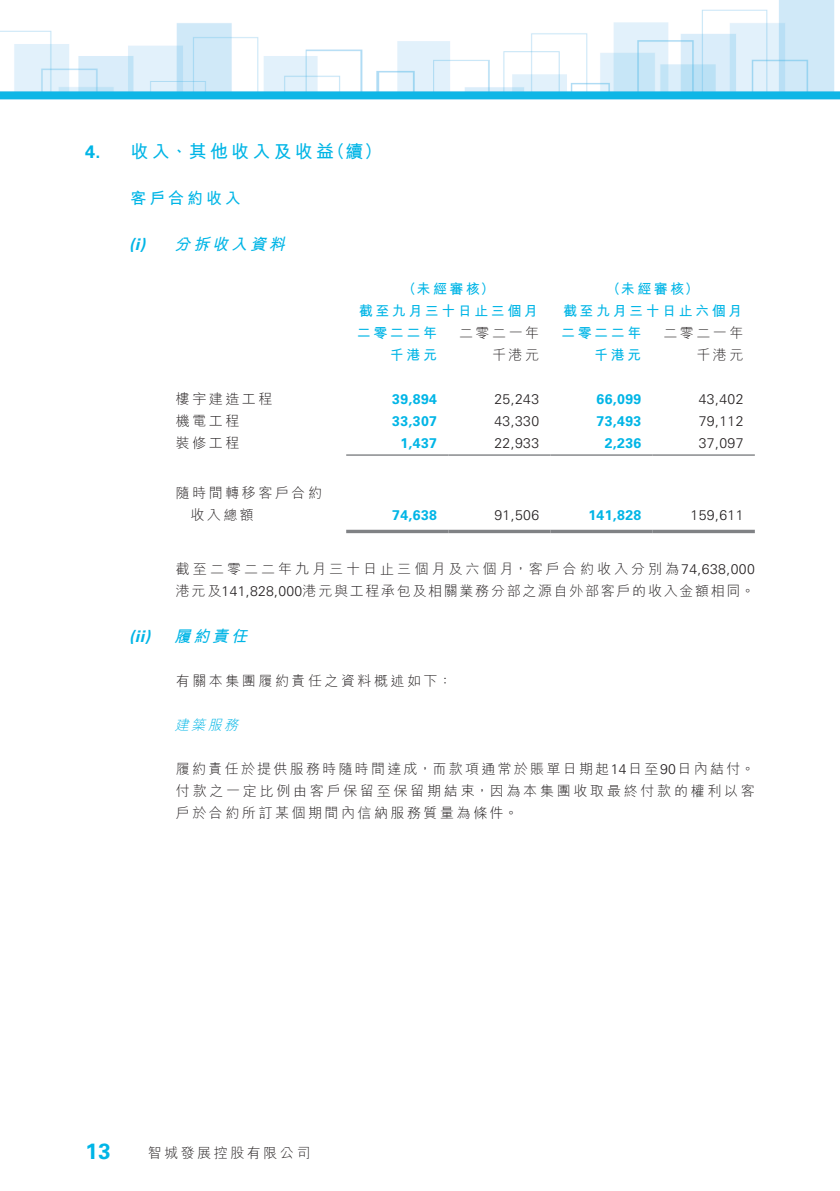
<style>
.page{position:relative;width:840px;height:1191px;background:#fff}
.page>*{position:absolute;margin:0;border:0;box-sizing:border-box;transform-origin:0 0}
.t1{font:700 22px "Univers LT Std";color:#00b5e6}
.t2{font:700 18px "M Hei HK";letter-spacing:.18em;color:#00b5e6}
.t3{font:700 18px "Univers LT Std";color:#00b5e6}
.t4{font:italic 700 16px "M Hei HK";color:#00b5e6}
.t5{font:italic 700 16px "Univers LT Std";color:#00b5e6}
.t6{font:700 16px "M Hei HK";letter-spacing:.18em;color:#00b5e6}
.t7{font:300 14px/22px "M Hei HK";letter-spacing:.18em;color:#231f20;text-align:justify}
.t8{font:300 14px/22px "M Hei HK";letter-spacing:.12em;color:#231f20}
.t9{font:700 14px "M Hei HK";letter-spacing:.18em;color:#00b5e6}
.t10{font:300 14px "Univers LT Std";letter-spacing:.03em;color:#231f20}
.t11{font:700 14px "Univers LT Std";letter-spacing:.03em;color:#00b5e6}
.t12{font:italic 300 14px "M Hei HK";color:#00b5e6}
.s1{font-family:"Univers LT Std"}
</style>
<div class="page">
<img style="left:0;top:0;width:840px;height:534px">
<hr style="left:346px;top:454px;width:102px;height:2px;background:#808285">
<hr style="left:448px;top:454px;width:102px;height:2px;background:#808285">
<hr style="left:550px;top:454px;width:102px;height:2px;background:#808285">
<hr style="left:652px;top:454px;width:102px;height:2px;background:#808285">
<hr style="left:346px;top:530px;width:102px;height:3px;background:#808285">
<hr style="left:448px;top:530px;width:102px;height:3px;background:#808285">
<hr style="left:550px;top:530px;width:102px;height:3px;background:#808285">
<hr style="left:652px;top:530px;width:102px;height:3px;background:#808285">
<p class="t3" style="left:85px;top:141px;width:17px">4.</p>
<p class="t2" style="left:130px;top:138px;width:205px">收入、其他收入及收益</p>
<p class="t2" style="left:327px;top:138px;width:57px">（續(</p>
<p class="t6" style="left:130px;top:186px;width:112px">客戶合約收入</p>
<p class="t4" style="left:174px;top:232px;width:116px">分拆收入資料</p>
<p class="t5" style="left:129px;top:235px;width:16px">i(</p>
<p class="t5" style="left:140px;top:235px;width:11px">)</p>
<p class="t7" style="left:176px;top:387px;width:98px">樓宇建造工程</p>
<p class="t7" style="left:176px;top:409px;width:65px">機電工程</p>
<p class="t7" style="left:176px;top:431px;width:65px">裝修工程</p>
<p class="t7" style="left:176px;top:481px;width:147px">隨時間轉移客戶合約</p>
<p class="t7" style="left:190px;top:503px;width:65px">收入總額</p>
<p class="t9" style="left:402px;top:278px;width:94px">（未經審核）</p>
<p class="t9" style="left:606px;top:278px;width:94px">（未經審核(</p>
<p class="t9" style="left:358px;top:300px;width:180px">截至九月三十日止三個月</p>
<p class="t9" style="left:563px;top:300px;width:180px">截至九月三十日止六個月</p>
<p class="t9" style="left:357px;top:322px;width:81px">二零二二年</p>
<p class="t7" style="left:459px;top:321px;width:81px">二零二一年</p>
<p class="t9" style="left:561px;top:322px;width:81px">二零二二年</p>
<p class="t7" style="left:663px;top:321px;width:81px">二零二一年</p>
<p class="t9" style="left:390px;top:344px;width:48px">千港元</p>
<p class="t7" style="left:492px;top:343px;width:48px">千港元</p>
<p class="t9" style="left:594px;top:344px;width:48px">千港元</p>
<p class="t7" style="left:696px;top:343px;width:48px">千港元</p>
<p class="t11" style="left:392px;top:391px;width:46px">39,894</p>
<p class="t10" style="left:494px;top:390px;width:46px">25,243</p>
<p class="t11" style="left:596px;top:391px;width:46px">66,099</p>
<p class="t10" style="left:698px;top:390px;width:46px">43,402</p>
<p class="t11" style="left:392px;top:413px;width:46px">33,307</p>
<p class="t10" style="left:494px;top:412px;width:46px">43,330</p>
<p class="t11" style="left:596px;top:413px;width:46px">73,493</p>
<p class="t10" style="left:698px;top:412px;width:46px">79,112</p>
<p class="t11" style="left:400px;top:435px;width:38px">1,437</p>
<p class="t10" style="left:494px;top:434px;width:46px">22,933</p>
<p class="t11" style="left:604px;top:435px;width:38px">2,236</p>
<p class="t10" style="left:698px;top:434px;width:46px">37,097</p>
<p class="t11" style="left:392px;top:507px;width:46px">74,638</p>
<p class="t10" style="left:494px;top:506px;width:46px">91,506</p>
<p class="t11" style="left:588px;top:507px;width:54px">141,828</p>
<p class="t10" style="left:690px;top:506px;width:54px">159,611</p>
<p class="t5" style="left:129px;top:626px;width:27px">( )</p>
<p class="t5" style="left:135px;top:626px;width:15px">ii</p>
<p class="t8" style="left:176px;top:557px;width:580px">截至二零二二年九月三十日止三個月及六個月，客戶合約收入分別為 <span class="s1">74,638,000</span>港元及<span class="s1">141,828,000</span>港元與工程承包及相關業務分部之源自外部客戶的收入金額相同。</p>
<p class="t4" style="left:174px;top:624px;width:79px">履約責任</p>
<p class="t7" style="left:176px;top:669px;width:277px">有關本集團履約責任之資料概述如下：</p>
<p class="t12" style="left:175px;top:717px;width:68px">建築服務</p>
<p class="t7" style="left:176px;top:757px;width:580px">履約責任於提供服務時隨時間達成，而款項通常於賬單日期起<span class="s1">14</span>日至<span class="s1">90</span>日內結付。付款之一定比例由客戶保留至保留期結束，因為本集團收取最終付款的權利以客戶於合約所訂某個期間內信納服務質量為條件。</p>
<h1 class="t1" style="left:85px;top:1138px;width:27px">13</h1>
<p class="t7" style="left:148px;top:1141px;width:164px">智城發展控股有限公司</p>
</div>
